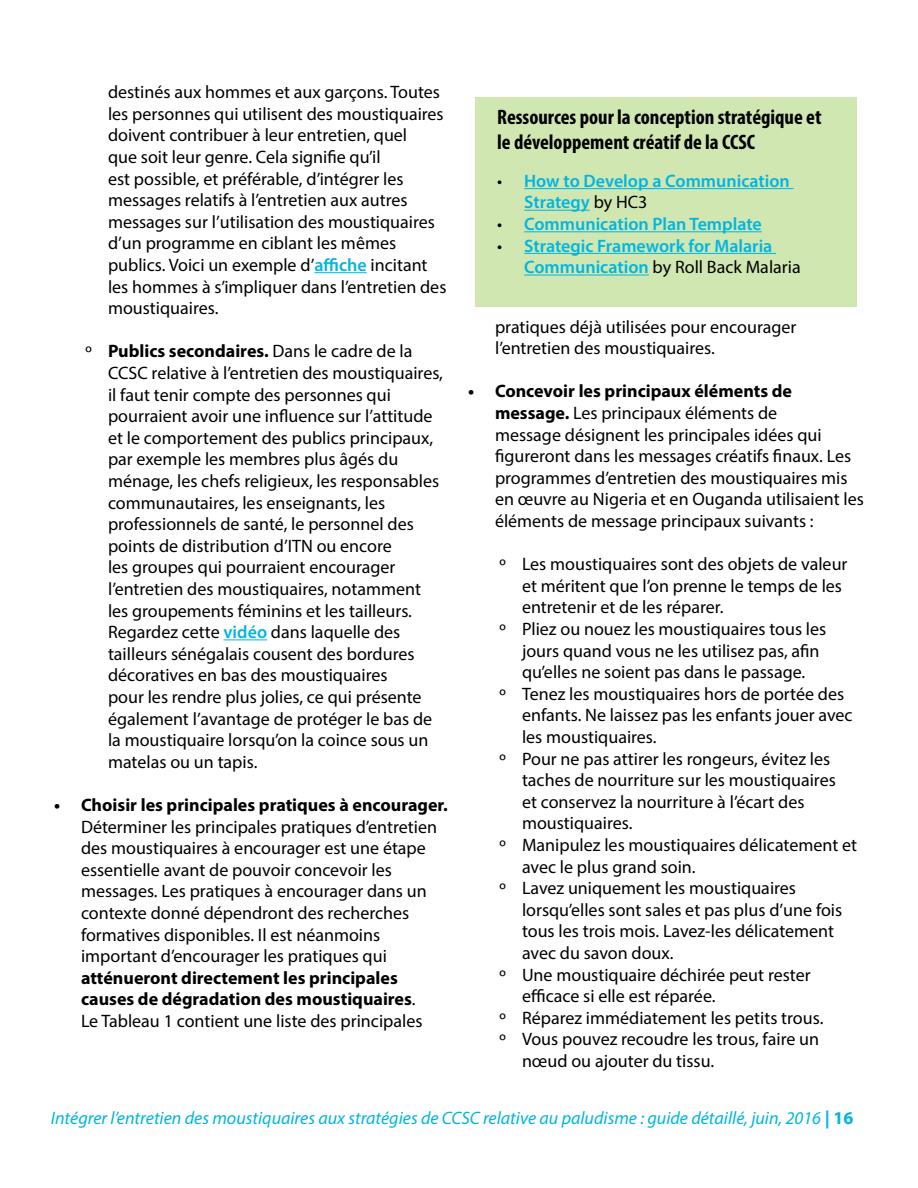
<style>
.page{position:relative;width:918px;height:1188px;background:#fff}
.page>*{position:absolute;margin:0;border:0;box-sizing:border-box;transform-origin:0 0}
.t1{font:700 condensed 21px/25.2px "Myriad Pro";color:#000}
.t2{font:18px/21.6px "Myriad Pro";color:#000}
.t3{font:700 18px/21.6px "Myriad Pro";color:#000}
.t4{font:600 18px/21.6px "Myriad Pro";color:#00b5e2}
.t5{font:italic 18px "Myriad Pro";color:#00b5e2}
.s1{font-weight:600;color:#00b5e2}
.s2{font-weight:700}
.s3{font-weight:400}
.s4{font-weight:400;color:#000}
.s5{font-weight:700;font-style:normal}
</style>
<div class="page">
<hr style="left:314px;top:272px;width:53px;height:1px;background:#00b5e2">
<hr style="left:224px;top:639px;width:43px;height:1px;background:#00b5e2">
<div style="left:475px;top:97px;width:382px;height:210px;background:#d1e7b1"></div>
<hr style="left:524px;top:188px;width:270px;height:1px;background:#00b5e2">
<hr style="left:524px;top:210px;width:66px;height:1px;background:#00b5e2">
<hr style="left:524px;top:231px;width:238px;height:1px;background:#00b5e2">
<hr style="left:524px;top:253px;width:252px;height:1px;background:#00b5e2">
<hr style="left:524px;top:275px;width:125px;height:1px;background:#00b5e2">
<p class="t2" style="left:108px;top:81px;width:340px">destinés aux hommes et aux garçons. Toutes les personnes qui utilisent des moustiquaires doivent contribuer à leur entretien, quel<br>que soit leur genre. Cela signifie qu’il<br>est possible, et préférable, d’intégrer les messages relatifs à l’entretien aux autres messages sur l’utilisation des moustiquaires d’un programme en ciblant les mêmes publics. Voici un exemple d’<span class="s1">affiche</span> incitant les hommes à s’impliquer dans l’entretien des moustiquaires.</p>
<p class="t2" style="left:108px;top:340px;width:337px;text-indent:-22px">º <span class="s2">Publics secondaires.</span> Dans le cadre de la CCSC relative à l’entretien des moustiquaires, il faut tenir compte des personnes qui pourraient avoir une influence sur l’attitude et le comportement des publics principaux, par exemple les membres plus âgés du ménage, les chefs religieux, les responsables communautaires, les enseignants, les professionnels de santé, le personnel des points de distribution d’ITN ou encore<br>les groupes qui pourraient encourager l’entretien des moustiquaires, notamment les groupements féminins et les tailleurs.<br>Regardez cette <span class="s1">vidéo</span> dans laquelle des tailleurs sénégalais cousent des bordures décoratives en bas des moustiquaires<br>pour les rendre plus jolies, ce qui présente également l’avantage de protéger le bas de la moustiquaire lorsqu’on la coince sous un matelas ou un tapis.</p>
<p class="t3" style="left:54px;top:793px;width:394px">• Choisir les principales pratiques à encourager.</p>
<p class="t2" style="left:81px;top:815px;width:358px">Déterminer les principales pratiques d’entretien des moustiquaires à encourager est une étape essentielle avant de pouvoir concevoir les messages. Les pratiques à encourager dans un contexte donné dépendront des recherches formatives disponibles. Il est néanmoins important d’encourager les pratiques qui</p>
<p class="t3" style="left:81px;top:966px;width:343px">atténueront directement les principales causes de dégradation des moustiquaires<span class="s3">.<br>Le Tableau 1 contient une liste des principales</span></p>
<p class="t1" style="left:497px;top:104px;width:326px">Ressources pour la conception stratégique et le développement créatif de la CCSC</p>
<p class="t4" style="left:524px;top:170px;width:267px;text-indent:-27px"><span class="s4">•</span> How to Develop a Communication<br>Strategy <span class="s4">by HC3</span></p>
<p class="t4" style="left:497px;top:213px;width:266px"><span class="s4">•</span> Communication Plan Template</p>
<p class="t4" style="left:524px;top:234px;width:278px;text-indent:-27px"><span class="s4">•</span> Strategic Framework for Malaria<br>Communication <span class="s4">by Roll Back Malaria</span></p>
<p class="t2" style="left:495px;top:315px;width:303px">pratiques déjà utilisées pour encourager l’entretien des moustiquaires.</p>
<p class="t2" style="left:495px;top:380px;width:370px;text-indent:-27px"><span class="s2">• Concevoir les principaux éléments de message.</span> Les principaux éléments de<br>message désignent les principales idées qui figureront dans les messages créatifs finaux. Les programmes d’entretien des moustiquaires mis en œuvre au Nigeria et en Ouganda utilisaient les éléments de message principaux suivants :</p>
<p class="t2" style="left:500px;top:553px;width:349px">º Les moustiquaires sont des objets de valeur</p>
<p class="t2" style="left:522px;top:575px;width:322px">et méritent que l’on prenne le temps de les</p>
<p class="t2" style="left:522px;top:596px;width:203px">entretenir et de les réparer.</p>
<p class="t2" style="left:500px;top:618px;width:328px">º Pliez ou nouez les moustiquaires tous les</p>
<p class="t2" style="left:522px;top:639px;width:299px">jours quand vous ne les utilisez pas, afin</p>
<p class="t2" style="left:522px;top:661px;width:285px">qu’elles ne soient pas dans le passage.</p>
<p class="t2" style="left:500px;top:683px;width:346px">º Tenez les moustiquaires hors de portée des</p>
<p class="t2" style="left:522px;top:704px;width:332px">enfants. Ne laissez pas les enfants jouer avec</p>
<p class="t2" style="left:522px;top:726px;width:136px">les moustiquaires.</p>
<p class="t2" style="left:500px;top:747px;width:332px">º Pour ne pas attirer les rongeurs, évitez les</p>
<p class="t2" style="left:522px;top:769px;width:315px">taches de nourriture sur les moustiquaires</p>
<p class="t2" style="left:522px;top:791px;width:284px">et conservez la nourriture à l’écart des</p>
<p class="t2" style="left:522px;top:812px;width:112px">moustiquaires.</p>
<p class="t2" style="left:500px;top:834px;width:359px">º Manipulez les moustiquaires délicatement et</p>
<p class="t2" style="left:522px;top:855px;width:175px">avec le plus grand soin.</p>
<p class="t2" style="left:500px;top:877px;width:298px">º Lavez uniquement les moustiquaires</p>
<p class="t2" style="left:522px;top:899px;width:322px">lorsqu’elles sont sales et pas plus d’une fois</p>
<p class="t2" style="left:522px;top:920px;width:314px">tous les trois mois. Lavez-les délicatement</p>
<p class="t2" style="left:522px;top:942px;width:153px">avec du savon doux.</p>
<p class="t2" style="left:500px;top:963px;width:313px">º Une moustiquaire déchirée peut rester</p>
<p class="t2" style="left:522px;top:985px;width:195px">efficace si elle est réparée.</p>
<p class="t2" style="left:500px;top:1007px;width:325px">º Réparez immédiatement les petits trous.</p>
<p class="t2" style="left:500px;top:1028px;width:321px">º Vous pouvez recoudre les trous, faire un</p>
<p class="t2" style="left:522px;top:1050px;width:194px">nœud ou ajouter du tissu.</p>
<p class="t5" style="left:51px;top:1107px;width:804px">Intégrer l’entretien des moustiquaires aux stratégies de CCSC relative au paludisme : guide détaillé, juin, 2016 <span class="s5">| 16</span></p>
</div>
